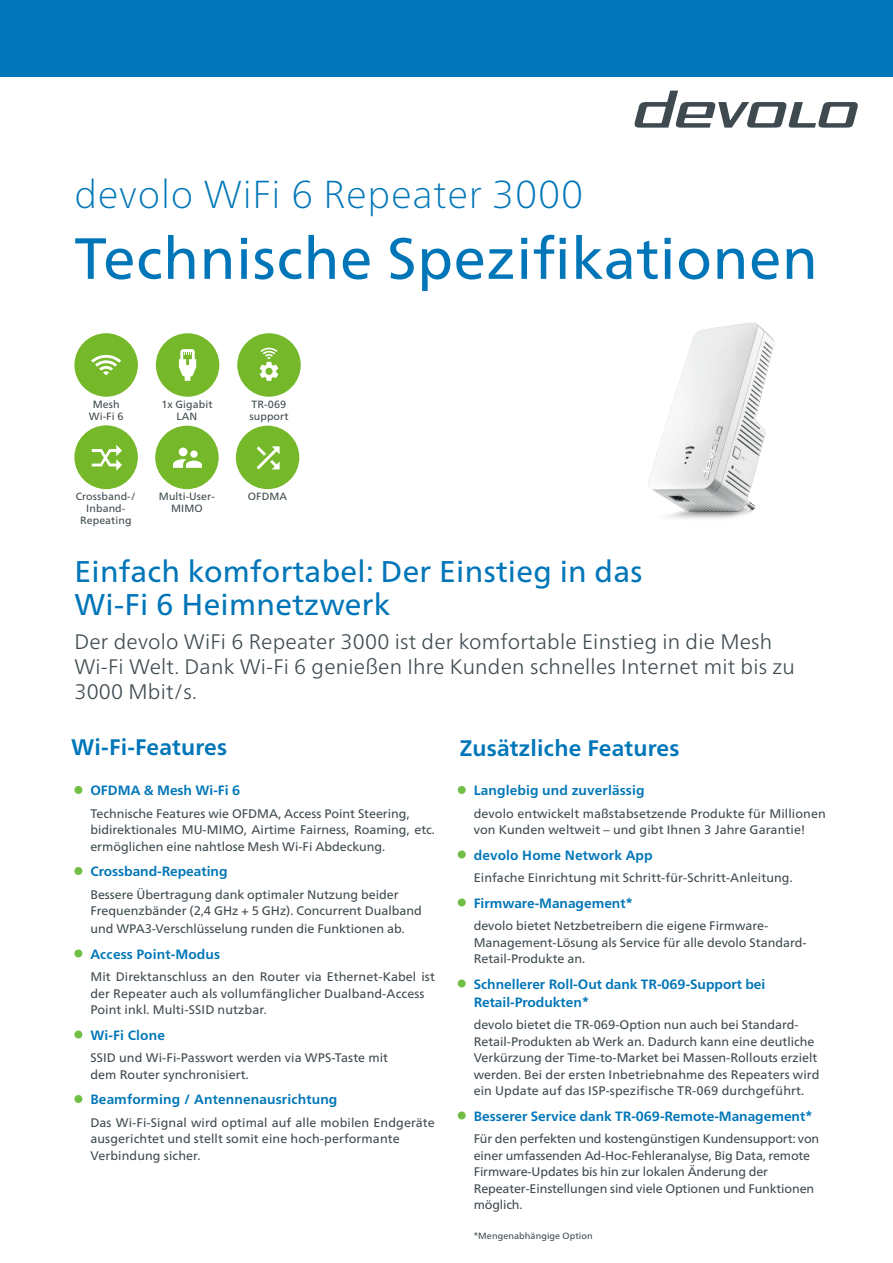
<style>
.page{position:relative;width:893px;height:1263px;background:#fff}
.page>*{position:absolute;margin:0;border:0;box-sizing:border-box;transform-origin:0 0}
.t1{font:58.05px "Frutiger Neue LTW1 G";letter-spacing:.01em;color:#0076b8}
.t2{font:100 39px "Frutiger Neue LTW1 G";letter-spacing:.02em;color:#0076b8}
.t3{font:30px/33px "Frutiger Neue LTW1 G";letter-spacing:.01em;color:#0076b8}
.t4{font:700 22.5px "Frutiger Neue LTW1 G";letter-spacing:.01em;color:#0076b8}
.t5{font:300 21px/25.2px "Frutiger Neue LTW1 G";letter-spacing:.01em;color:#3f4a50}
.t6{font:700 13.5px "Frutiger Neue LTW1 G";color:#0076b8}
.t7{font:12.45px/16.5px "Frutiger Neue LTW1 G";color:#3f4a50}
.t8{font:10.5px "Frutiger Neue LTW1 G";letter-spacing:.01em;color:#3f4a50}
.t9{font:9px "Frutiger Neue LTW1 G";letter-spacing:.01em;color:#3f4a50}
</style>
<div class="page">
<div style="left:0;top:0;width:893px;height:77px;background:#0076b8"></div>
<svg style="left:634px;top:91px;width:224px;height:37px"></svg>
<svg style="left:74px;top:333px;width:64px;height:64px"></svg>
<svg style="left:156px;top:333px;width:63px;height:64px"></svg>
<svg style="left:155px;top:426px;width:64px;height:63px"></svg>
<div style="left:75px;top:787px;width:7px;height:6px;background:#71bf45;border-radius:50%"></div>
<div style="left:74px;top:786px;width:8px;height:8px;border:2px solid #71bf45;border-radius:50%"></div>
<svg style="left:237px;top:333px;width:64px;height:64px"></svg>
<svg style="left:236px;top:426px;width:63px;height:63px"></svg>
<div style="left:75px;top:868px;width:7px;height:6px;background:#71bf45;border-radius:50%"></div>
<div style="left:74px;top:867px;width:8px;height:8px;border:2px solid #71bf45;border-radius:50%"></div>
<div style="left:75px;top:950px;width:7px;height:7px;background:#71bf45;border-radius:50%"></div>
<div style="left:74px;top:949px;width:8px;height:8px;border:2px solid #71bf45;border-radius:50%"></div>
<div style="left:75px;top:1031px;width:7px;height:7px;background:#71bf45;border-radius:50%"></div>
<div style="left:74px;top:1030px;width:8px;height:8px;border:2px solid #71bf45;border-radius:50%"></div>
<div style="left:75px;top:1096px;width:7px;height:6px;background:#71bf45;border-radius:50%"></div>
<div style="left:74px;top:1095px;width:8px;height:8px;border:2px solid #71bf45;border-radius:50%"></div>
<div style="left:458px;top:787px;width:7px;height:6px;background:#71bf45;border-radius:50%"></div>
<div style="left:458px;top:786px;width:8px;height:8px;border:2px solid #71bf45;border-radius:50%"></div>
<div style="left:458px;top:851px;width:7px;height:7px;background:#71bf45;border-radius:50%"></div>
<div style="left:458px;top:850px;width:8px;height:8px;border:2px solid #71bf45;border-radius:50%"></div>
<div style="left:458px;top:980px;width:7px;height:7px;background:#71bf45;border-radius:50%"></div>
<div style="left:458px;top:979px;width:8px;height:8px;border:2px solid #71bf45;border-radius:50%"></div>
<div style="left:458px;top:899px;width:7px;height:7px;background:#71bf45;border-radius:50%"></div>
<div style="left:458px;top:898px;width:8px;height:8px;border:2px solid #71bf45;border-radius:50%"></div>
<div style="left:458px;top:1112px;width:7px;height:7px;background:#71bf45;border-radius:50%"></div>
<div style="left:458px;top:1111px;width:8px;height:8px;border:2px solid #71bf45;border-radius:50%"></div>
<img style="left:648px;top:322px;width:127px;height:197px">
<svg style="left:74px;top:425px;width:64px;height:64px"></svg>
<p class="t2" style="left:74px;top:167px;width:511px">devolo WiFi 6 Repeater 3000</p>
<p class="t1" style="left:74px;top:215px;width:745px">Technische Spezifikationen</p>
<p class="t8" style="left:93px;top:396px;width:28px">Mesh</p>
<p class="t8" style="left:89px;top:409px;width:36px">Wi-Fi 6</p>
<p class="t8" style="left:161px;top:396px;width:53px">1x Gigabit</p>
<p class="t8" style="left:176px;top:409px;width:22px">LAN</p>
<p class="t8" style="left:76px;top:489px;width:62px">Crossband-/</p>
<p class="t8" style="left:86px;top:501px;width:41px">Inband-</p>
<p class="t8" style="left:80px;top:513px;width:53px">Repeating</p>
<p class="t8" style="left:159px;top:489px;width:58px">Multi-User-</p>
<p class="t8" style="left:171px;top:501px;width:33px">MIMO</p>
<p class="t8" style="left:252px;top:396px;width:36px">TR-069</p>
<p class="t8" style="left:250px;top:409px;width:40px">support</p>
<p class="t8" style="left:248px;top:489px;width:41px">OFDMA</p>
<p class="t3" style="left:74px;top:553px;width:570px">Einfach komfortabel: Der Einstieg in das<br>Wi-Fi 6 Heimnetzwerk</p>
<p class="t5" style="left:74px;top:627px;width:699px">Der devolo WiFi 6 Repeater 3000 ist der komfortable Einstieg in die Mesh</p>
<p class="t5" style="left:74px;top:652px;width:722px">Wi-Fi Welt. Dank Wi-Fi 6 genießen Ihre Kunden schnelles Internet mit bis zu<br>3000 Mbit/s.</p>
<p class="t4" style="left:71px;top:731px;width:158px">Wi-Fi-Features</p>
<p class="t6" style="left:90px;top:780px;width:151px">OFDMA &amp; Mesh Wi-Fi 6</p>
<p class="t7" style="left:90px;top:804px;width:321px">Technische Features wie OFDMA, Access Point Steering,</p>
<p class="t7" style="left:90px;top:820px;width:346px">bidirektionales MU-MIMO, Airtime Fairness, Roaming, etc. ermöglichen eine nahtlose Mesh Wi-Fi Abdeckung.</p>
<p class="t6" style="left:90px;top:861px;width:139px">Crossband-Repeating</p>
<p class="t7" style="left:90px;top:885px;width:310px">Bessere Übertragung dank optimaler Nutzung beider</p>
<p class="t7" style="left:90px;top:901px;width:333px">Frequenzbänder (2,4 GHz + 5 GHz). Concurrent Dualband</p>
<p class="t7" style="left:90px;top:919px;width:316px">und WPA3-Verschlüsselung runden die Funktionen ab.</p>
<p class="t6" style="left:90px;top:944px;width:131px">Access Point-Modus</p>
<p class="t7" style="left:90px;top:967px;width:346px">Mit Direktanschluss an den Router via Ethernet-Kabel ist der Repeater auch als vollumfänglicher Dualband-Access</p>
<p class="t7" style="left:90px;top:1000px;width:178px">Point inkl. Multi-SSID nutzbar.</p>
<p class="t6" style="left:90px;top:1025px;width:76px">Wi-Fi Clone</p>
<p class="t7" style="left:90px;top:1048px;width:299px">SSID und Wi-Fi-Passwort werden via WPS-Taste mit</p>
<p class="t7" style="left:90px;top:1065px;width:160px">dem Router synchronisiert.</p>
<p class="t6" style="left:90px;top:1089px;width:249px">Beamforming / Antennenausrichtung</p>
<p class="t7" style="left:90px;top:1113px;width:346px">Das Wi-Fi-Signal wird optimal auf alle mobilen Endgeräte ausgerichtet und stellt somit eine hoch-performante</p>
<p class="t7" style="left:90px;top:1146px;width:112px">Verbindung sicher.</p>
<p class="t4" style="left:460px;top:732px;width:221px">Zusätzliche Features</p>
<p class="t6" style="left:474px;top:780px;width:172px">Langlebig und zuverlässig</p>
<p class="t7" style="left:474px;top:804px;width:354px">devolo entwickelt maßstabsetzende Produkte für Millionen von Kunden weltweit – und gibt Ihnen 3 Jahre Garantie!</p>
<p class="t6" style="left:474px;top:845px;width:181px">devolo Home Network App</p>
<p class="t7" style="left:474px;top:868px;width:320px">Einfache Einrichtung mit Schritt-für-Schritt-Anleitung.</p>
<p class="t6" style="left:474px;top:893px;width:161px">Firmware-Management*</p>
<p class="t7" style="left:474px;top:916px;width:296px">devolo bietet Netzbetreibern die eigene Firmware-</p>
<p class="t7" style="left:474px;top:933px;width:334px">Management-Lösung als Service für alle devolo Standard-</p>
<p class="t7" style="left:474px;top:949px;width:113px">Retail-Produkte an.</p>
<p class="t6" style="left:474px;top:974px;width:293px">Schnellerer Roll-Out dank TR-069-Support bei</p>
<p class="t6" style="left:474px;top:992px;width:117px">Retail-Produkten*</p>
<p class="t7" style="left:474px;top:1015px;width:327px">devolo bietet die TR-069-Option nun auch bei Standard-</p>
<p class="t7" style="left:474px;top:1032px;width:347px">Retail-Produkten ab Werk an. Dadurch kann eine deutliche Verkürzung der Time-to-Market bei Massen-Rollouts erzielt werden. Bei der ersten Inbetriebnahme des Repeaters wird ein Update auf das ISP-spezifische TR-069 durchgeführt.</p>
<p class="t6" style="left:474px;top:1106px;width:341px">Besserer Service dank TR-069-Remote-Management*</p>
<p class="t7" style="left:474px;top:1129px;width:347px">Für den perfekten und kostengünstigen Kundensupport: von</p>
<p class="t7" style="left:474px;top:1146px;width:338px">einer umfassenden Ad-Hoc-Fehleranalyse, Big Data, remote<br>Firmware-Updates bis hin zur lokalen Änderung der</p>
<p class="t7" style="left:474px;top:1179px;width:342px">Repeater-Einstellungen sind viele Optionen und Funktionen möglich.</p>
<p class="t9" style="left:474px;top:1229px;width:121px">*Mengenabhängige Option</p>
</div>
